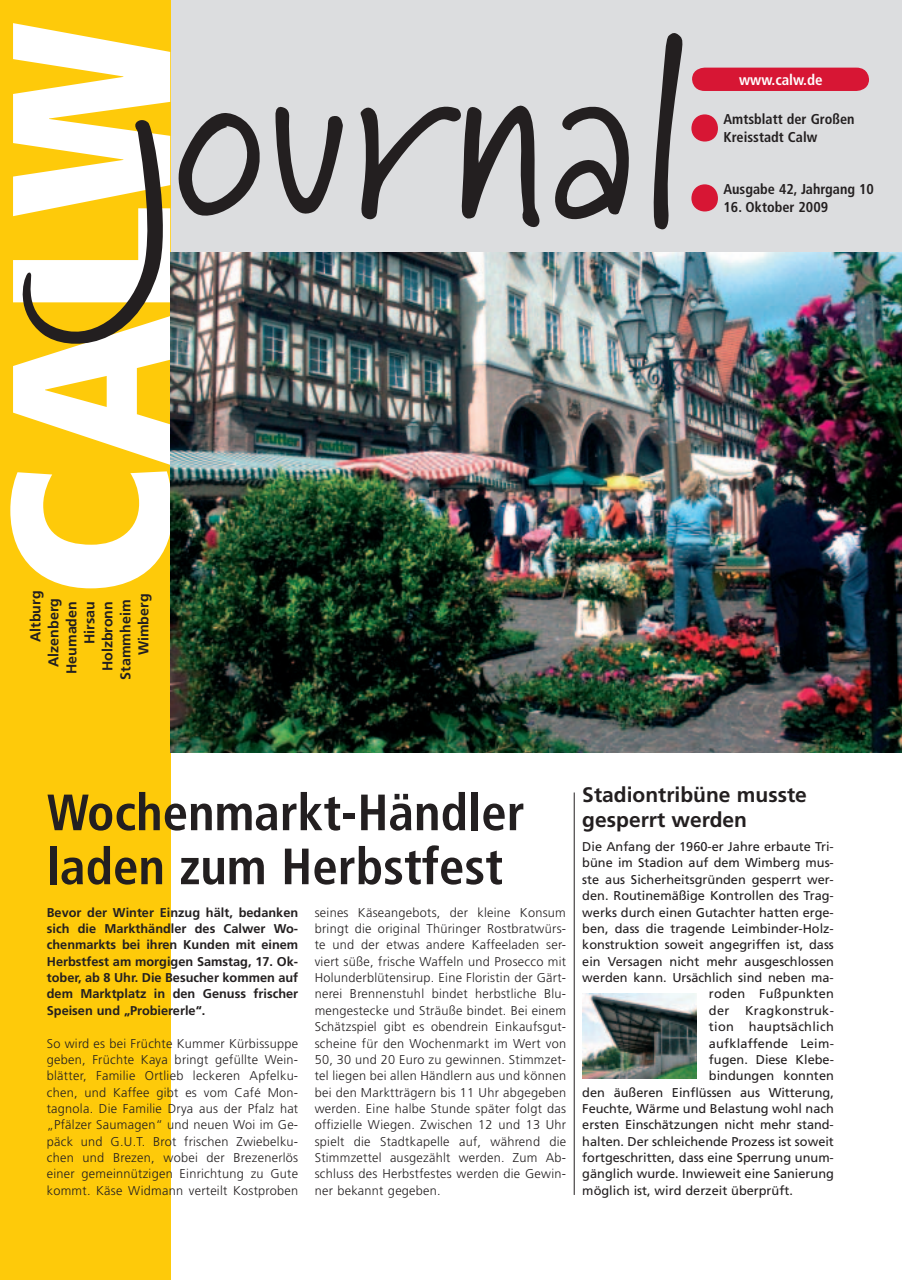
<style>
.page{position:relative;width:902px;height:1280px;background:#fff}
.page>*{position:absolute;margin:0;border:0;box-sizing:border-box;transform-origin:0 0}
.t1{font:700 condensed 51px/54px "Frutiger";color:#231f20}
.t2{font:700 21px/25.3px "Frutiger";color:#231f20}
.t3{font:700 condensed 15px "Frutiger";color:#fff}
.t4{font:700 condensed 14.25px/18px "Frutiger";color:#231f20}
.t5{font:700 14.25px "Frutiger";color:#231f20}
.t6{font:300 12.75px/16.4px "Frutiger";letter-spacing:.02em;color:#231f20;text-align:justify}
.t7{font:12.75px "Frutiger";color:#231f20}
.t8{font:700 12.75px/16.4px "Frutiger";color:#231f20;text-align:justify}
.t9{font:12.75px "Frutiger";letter-spacing:.025em;color:#231f20}
.t10{font:12.75px "Frutiger";letter-spacing:.02em;color:#231f20}
</style>
<div class="page">
<div style="left:0;top:0;width:901px;height:252px;background:#dcdddf"></div>
<div style="left:0;top:0;width:170px;height:1279px;background:#feca0a"></div>
<hr style="left:573px;top:792px;width:1px;height:403px;background:#231f20">
<svg style="left:10px;top:471px;width:160px;height:117px"></svg>
<svg style="left:13px;top:23px;width:247px;height:442px"></svg>
<svg style="left:275px;top:106px;width:68px;height:108px"></svg>
<svg style="left:360px;top:33px;width:323px;height:197px"></svg>
<svg style="left:691px;top:114px;width:27px;height:97px"></svg>
<img style="left:170px;top:252px;width:731px;height:501px">
<div style="left:692px;top:68px;width:177px;height:23px;background:#d71634"></div>
<img style="left:582px;top:993px;width:114px;height:85px">
<p class="t3" style="left:739px;top:74px;width:85px">www.calw.de</p>
<p class="t4" style="left:723px;top:111px;width:133px">Amtsblatt der Großen<br>Kreisstadt Calw</p>
<p class="t4" style="left:723px;top:181px;width:152px">Ausgabe 42, Jahrgang 10</p>
<p class="t4" style="left:723px;top:199px;width:106px">16. Oktober 2009</p>
<p class="t5" style="left:30px;top:642px;width:53px;rotate:-90deg">Altburg</p>
<p class="t5" style="left:48px;top:667px;width:70px;rotate:-90deg">Alzenberg</p>
<p class="t5" style="left:66px;top:674px;width:74px;rotate:-90deg">Heumaden</p>
<p class="t5" style="left:84px;top:644px;width:44px;rotate:-90deg">Hirsau</p>
<p class="t5" style="left:102px;top:671px;width:72px;rotate:-90deg">Holzbronn</p>
<p class="t5" style="left:120px;top:680px;width:82px;rotate:-90deg">Stammheim</p>
<p class="t5" style="left:138px;top:655px;width:63px;rotate:-90deg">Wimberg</p>
<h1 class="t1" style="left:47px;top:790px;width:479px">Wochenmarkt-Händler laden zum Herbstfest</h1>
<p class="t8" style="left:47px;top:905px;width:253px">Bevor der Winter Einzug hält, bedanken sich die Markthändler des Calwer Wo&shy;chenmarkts bei ihren Kunden mit einem Herbstfest am morgigen Samstag, 17. Ok&shy;tober, ab 8 Uhr. Die Besucher kommen auf dem Marktplatz in den Genuss frischer Speisen und „Probiererle“.</p>
<p class="t6" style="left:47px;top:1036px;width:253px">So wird es bei Früchte Kummer Kürbissuppe geben, Früchte Kaya bringt gefüllte Wein&shy;blätter, Familie Ortlieb leckeren Apfelku&shy;chen, und Kaffee gibt es vom Café Mon&shy;tagnola. Die Familie Drya aus der Pfalz hat „Pfälzer Saumagen“ und neuen Woi im Ge&shy;päck und G.U.T. Brot frischen Zwiebelku&shy;chen und Brezen, wobei der Brezenerlös einer gemeinnützigen Einrichtung zu Gute kommt. Käse Widmann verteilt Kostproben</p>
<p class="t6" style="left:315px;top:905px;width:253px">seines Käseangebots, der kleine Konsum bringt die original Thüringer Rostbratwürs&shy;te und der etwas andere Kaffeeladen ser&shy;viert süße, frische Waffeln und Prosecco mit Holunderblütensirup. Eine Floristin der Gärt&shy;nerei Brennenstuhl bindet herbstliche Blu&shy;mengestecke und Sträuße bindet. Bei einem Schätzspiel gibt es obendrein Einkaufsgut&shy;scheine für den Wochenmarkt im Wert von 50, 30 und 20 Euro zu gewinnen. Stimmzet&shy;tel liegen bei allen Händlern aus und können bei den Marktträgern bis 11 Uhr abgegeben werden. Eine halbe Stunde später folgt das offizielle Wiegen. Zwischen 12 und 13 Uhr spielt die Stadtkapelle auf, während die Stimmzettel ausgezählt werden. Zum Ab&shy;schluss des Herbstfestes werden die Gewin&shy;ner bekannt gegeben.</p>
<h2 class="t2" style="left:582px;top:784px;width:226px">Stadiontribüne musste gesperrt werden</h2>
<p class="t7" style="left:582px;top:841px;width:253px">Die Anfang der 1960-er Jahre erbaute Tri-</p>
<p class="t7" style="left:582px;top:858px;width:253px">büne im Stadion auf dem Wimberg mus-</p>
<p class="t7" style="left:582px;top:874px;width:253px">ste aus Sicherheitsgründen gesperrt wer-</p>
<p class="t7" style="left:582px;top:891px;width:253px">den. Routinemäßige Kontrollen des Trag-</p>
<p class="t7" style="left:582px;top:907px;width:253px">werks durch einen Gutachter hatten erge-</p>
<p class="t7" style="left:582px;top:923px;width:253px">ben, dass die tragende Leimbinder-Holz-</p>
<p class="t7" style="left:582px;top:940px;width:253px">konstruktion soweit angegriffen ist, dass</p>
<p class="t7" style="left:582px;top:956px;width:253px">ein Versagen nicht mehr ausgeschlossen</p>
<p class="t7" style="left:582px;top:972px;width:253px">werden kann. Ursächlich sind neben ma-</p>
<p class="t10" style="left:708px;top:989px;width:126px">roden Fußpunkten</p>
<p class="t9" style="left:708px;top:1005px;width:126px">der Kragkonstruk-</p>
<p class="t9" style="left:708px;top:1021px;width:126px">tion hauptsächlich</p>
<p class="t7" style="left:708px;top:1038px;width:126px">aufklaffende Leim-</p>
<p class="t7" style="left:708px;top:1054px;width:126px">fugen. Diese Klebe-</p>
<p class="t7" style="left:708px;top:1071px;width:126px">bindungen konnten</p>
<p class="t7" style="left:582px;top:1087px;width:253px">den äußeren Einflüssen aus Witterung,</p>
<p class="t7" style="left:582px;top:1103px;width:253px">Feuchte, Wärme und Belastung wohl nach</p>
<p class="t7" style="left:582px;top:1120px;width:253px">ersten Einschätzungen nicht mehr stand-</p>
<p class="t7" style="left:582px;top:1136px;width:253px">halten. Der schleichende Prozess ist soweit</p>
<p class="t7" style="left:582px;top:1152px;width:253px">fortgeschritten, dass eine Sperrung unum-</p>
<p class="t7" style="left:582px;top:1169px;width:253px">gänglich wurde. Inwieweit eine Sanierung</p>
<p class="t7" style="left:582px;top:1185px;width:212px">möglich ist, wird derzeit überprüft.</p>
</div>
